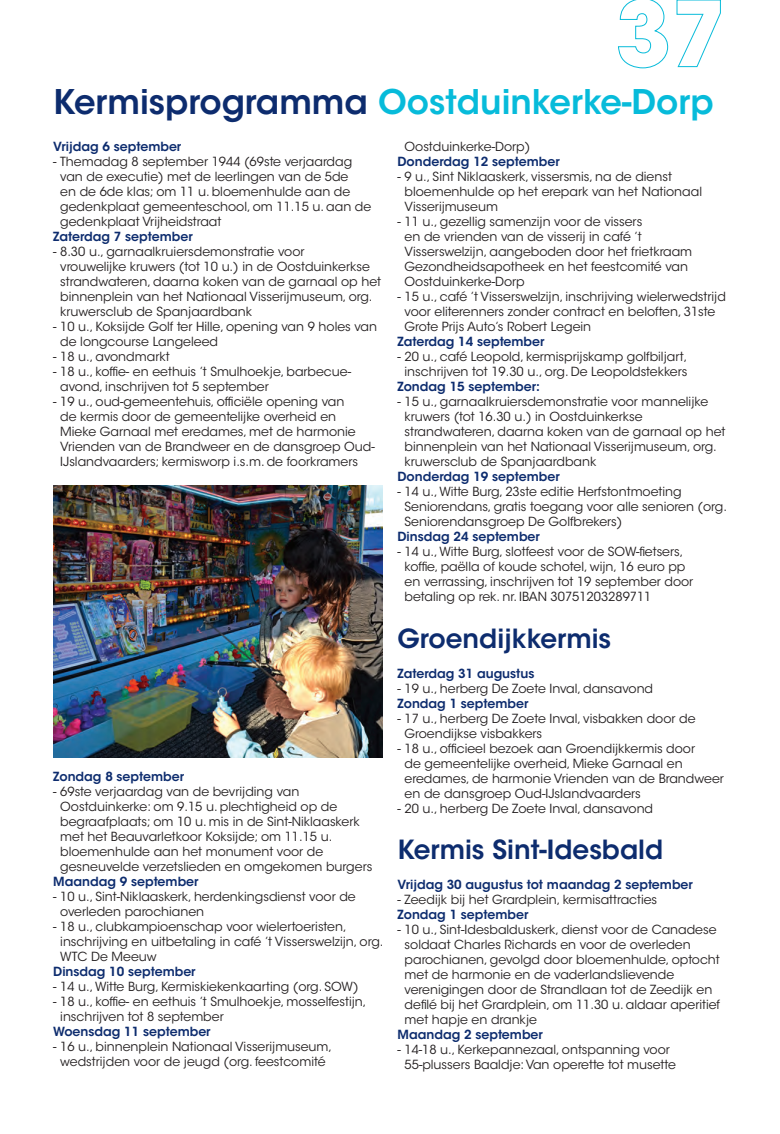
<style>
.page{position:relative;width:780px;height:1134px;background:#fff}
.page>*{position:absolute;margin:0;border:0;box-sizing:border-box;transform-origin:0 0}
.t1{font:600 33.75px "ITC Avant Garde Std";color:#07bbda}
.t2{font:600 26.25px "ITC Avant Garde Std";color:#0d2c6e}
.t3{font:12.5px/15px "ITC Avant Garde Std";color:#231f20}
.t4{font:600 12.5px "ITC Avant Garde Std";color:#0d2c6e}
.s1{color:#0d2c6e}
</style>
<div class="page">
<hr style="left:0;top:0;width:1px;height:1134px;background:#a3dcec">
<img style="left:53px;top:485px;width:329px;height:272px">
<svg style="left:618px;top:0;width:50px;height:68px"></svg>
<svg style="left:676px;top:0;width:45px;height:67px"></svg>
<h1 class="t1" style="left:53px;top:81px;width:662px"><span class="s1">Kermisprogramma</span> Oostduinkerke-Dorp</h1>
<p class="t4" style="left:53px;top:139px;width:130px">Vrijdag 6 september</p>
<p class="t3" style="left:60px;top:154px;width:312px;text-indent:-7px">- Themadag 8 september 1944 (69ste verjaardag van de executie) met de leerlingen van de 5de<br>en de 6de klas; om 11 u. bloemenhulde aan de gedenkplaat gemeenteschool, om 11.15 u. aan de gedenkplaat Vrijheidstraat</p>
<p class="t4" style="left:53px;top:229px;width:141px">Zaterdag 7 september</p>
<p class="t3" style="left:60px;top:244px;width:322px;text-indent:-7px">- 8.30 u., garnaalkruiersdemonstratie voor<br>vrouwelijke kruwers (tot 10 u.) in de Oostduinkerkse strandwateren, daarna koken van de garnaal op het binnenplein van het Nationaal Visserijmuseum, org. kruwersclub de Spanjaardbank</p>
<p class="t3" style="left:60px;top:319px;width:318px;text-indent:-7px">- 10 u., Koksijde Golf ter Hille, opening van 9 holes van de longcourse Langeleed</p>
<p class="t3" style="left:53px;top:349px;width:118px">- 18 u., avondmarkt</p>
<p class="t3" style="left:60px;top:364px;width:292px;text-indent:-7px">- 18 u., koffie- en eethuis ’t Smulhoekje, barbecue&shy;avond, inschrijven tot 5 september</p>
<p class="t3" style="left:60px;top:394px;width:316px;text-indent:-7px">- 19 u., oud-gemeentehuis, officiële opening van<br>de kermis door de gemeentelijke overheid en Mieke Garnaal met eredames, met de harmonie Vrienden van de Brandweer en de dansgroep Oud-IJslandvaarders; kermisworp i.s.m. de foorkramers</p>
<p class="t3" style="left:404px;top:139px;width:127px">Oostduinkerke-Dorp)</p>
<p class="t4" style="left:397px;top:154px;width:164px">Donderdag 12 september</p>
<p class="t3" style="left:404px;top:169px;width:299px;text-indent:-7px">- 9 u., Sint Niklaaskerk, vissersmis, na de dienst bloemenhulde op het erepark van het Nationaal<br>Visserijmuseum</p>
<p class="t3" style="left:404px;top:214px;width:289px;text-indent:-7px">- 11 u., gezellig samenzijn voor de vissers<br>en de vrienden van de visserij in café ’t Visserswelzijn, aangeboden door het frietkraam Gezondheidsapotheek en het feestcomité van Oostduinkerke-Dorp</p>
<p class="t3" style="left:404px;top:289px;width:323px;text-indent:-7px">- 15 u., café ’t Visserswelzijn, inschrijving wielerwedstrijd voor eliterenners zonder contract en beloften, 31ste<br>Grote Prijs Auto’s Robert Legein</p>
<p class="t4" style="left:397px;top:334px;width:148px">Zaterdag 14 september</p>
<p class="t3" style="left:397px;top:349px;width:291px;text-align:center">- 20 u., café Leopold, kermisprijskamp golfbiljart, inschrijven tot 19.30 u., org. De Leopoldstekkers</p>
<p class="t4" style="left:397px;top:379px;width:144px">Zondag 15 september:</p>
<p class="t3" style="left:404px;top:394px;width:322px;text-indent:-7px">- 15 u., garnaalkruiersdemonstratie voor mannelijke kruwers (tot 16.30 u.) in Oostduinkerkse strandwateren, daarna koken van de garnaal op het binnenplein van het Nationaal Visserijmuseum, org. kruwersclub de Spanjaardbank</p>
<p class="t4" style="left:397px;top:469px;width:164px">Donderdag 19 september</p>
<p class="t3" style="left:404px;top:484px;width:324px;text-indent:-7px">- 14 u., Witte Burg, 23ste editie Herfstontmoeting<br>Seniorendans, gratis toegang voor alle senioren (org.<br>Seniorendansgroep De Golfbrekers)</p>
<p class="t4" style="left:397px;top:529px;width:144px">Dinsdag 24 september</p>
<p class="t3" style="left:404px;top:544px;width:290px;text-indent:-7px">- 14 u., Witte Burg, slotfeest voor de SOW-fietsers, koffie, paëlla of koude schotel, wijn, 16 euro pp en verrassing, inschrijven tot 19 september door betaling op rek. nr. IBAN 30751203289711</p>
<h2 class="t2" style="left:397px;top:621px;width:215px">Groendijkkermis</h2>
<p class="t4" style="left:397px;top:665px;width:138px">Zaterdag 31 augustus</p>
<p class="t3" style="left:397px;top:681px;width:257px">- 19 u., herberg De Zoete Inval, dansavond</p>
<p class="t4" style="left:397px;top:695px;width:132px">Zondag 1 september</p>
<p class="t3" style="left:404px;top:711px;width:292px;text-indent:-7px">- 17 u., herberg De Zoete Inval, visbakken door de<br>Groendijkse visbakkers</p>
<p class="t3" style="left:404px;top:741px;width:321px;text-indent:-7px">- 18 u., officieel bezoek aan Groendijkkermis door<br>de gemeentelijke overheid, Mieke Garnaal en eredames, de harmonie Vrienden van de Brandweer en de dansgroep Oud-IJslandvaarders</p>
<p class="t3" style="left:397px;top:801px;width:257px">- 20 u., herberg De Zoete Inval, dansavond</p>
<h2 class="t2" style="left:397px;top:833px;width:267px">Kermis Sint-Idesbald</h2>
<p class="t4" style="left:397px;top:877px;width:297px">Vrijdag 30 augustus tot maandag 2 september</p>
<p class="t3" style="left:397px;top:892px;width:261px">- Zeedijk bij het Grardplein, kermisattracties</p>
<p class="t4" style="left:397px;top:907px;width:132px">Zondag 1 september</p>
<p class="t3" style="left:404px;top:922px;width:317px;text-indent:-7px">- 10 u., Sint-Idesbalduskerk, dienst voor de Canadese soldaat Charles Richards en voor de overleden parochianen, gevolgd door bloemenhulde, optocht met de harmonie en de vaderlandslievende verenigingen door de Strandlaan tot de Zeedijk en defilé bij het Grardplein, om 11.30 u. aldaar aperitief met hapje en drankje</p>
<p class="t4" style="left:397px;top:1027px;width:147px">Maandag 2 september</p>
<p class="t3" style="left:397px;top:1042px;width:280px;text-align:center">- 14-18 u., Kerkepannezaal, ontspanning voor<br>55-plussers Baaldje: Van operette tot musette</p>
<p class="t4" style="left:53px;top:769px;width:132px">Zondag 8 september</p>
<p class="t3" style="left:60px;top:784px;width:313px;text-indent:-7px">- 69ste verjaardag van de bevrijding van Oostduinkerke: om 9.15 u. plechtigheid op de begraafplaats; om 10 u. mis in de Sint-Niklaaskerk met het Beauvarletkoor Koksijde; om 11.15 u. bloemenhulde aan het monument voor de gesneuvelde verzetslieden en omgekomen burgers</p>
<p class="t4" style="left:53px;top:874px;width:147px">Maandag 9 september</p>
<p class="t3" style="left:60px;top:889px;width:297px;text-indent:-7px">- 10 u., Sint-Niklaaskerk, herdenkingsdienst voor de overleden parochianen</p>
<p class="t3" style="left:60px;top:919px;width:325px;text-indent:-7px">- 18 u., clubkampioenschap voor wielertoeristen, inschrijving en uitbetaling in café ’t Visserswelzijn, org.<br>WTC De Meeuw</p>
<p class="t4" style="left:53px;top:964px;width:144px">Dinsdag 10 september</p>
<p class="t3" style="left:53px;top:979px;width:307px">- 14 u., Witte Burg, Kermiskiekenkaarting (org. SOW)</p>
<p class="t3" style="left:60px;top:994px;width:308px;text-indent:-7px">- 18 u., koffie- en eethuis ’t Smulhoekje, mosselfestijn, inschrijven tot 8 september</p>
<p class="t4" style="left:53px;top:1024px;width:159px">Woensdag 11 september</p>
<p class="t3" style="left:53px;top:1039px;width:280px;text-align:center">- 16 u., binnenplein Nationaal Visserijmuseum, wedstrijden voor de jeugd (org. feestcomité</p>
</div>
